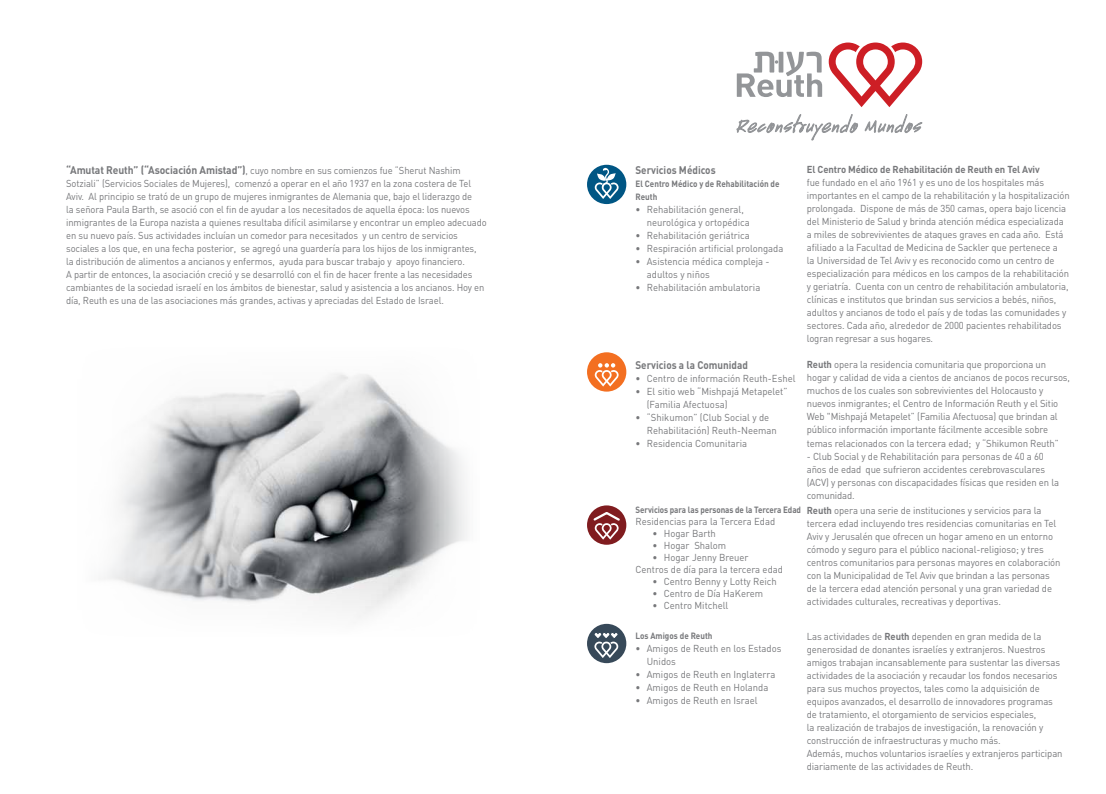
<style>
.page{position:relative;width:1106px;height:794px;background:#fff}
.page>*{position:absolute;margin:0;border:0;box-sizing:border-box;transform-origin:0 0}
.t1{font:700 11px "DIN";color:#77787b;scale:.9 1}
.t2{font:10px/13px "DIN";letter-spacing:-.01em;color:#77787b;scale:.95 1}
.t3{font:10px/13px "DIN";letter-spacing:-.01em;color:#77787b;scale:.94 1}
.t4{font:700 10px "DIN";letter-spacing:-.01em;color:#77787b;scale:.95 1}
.t5{font:700 9px/13px "DIN";color:#77787b;scale:.9 1}
.t6{font:700 9px "DIN";color:#77787b;scale:.89 1}
.s1{font-weight:700;font-size:11px}
.s2{font-weight:700}
</style>
<div class="page">
<img style="left:104px;top:373px;width:364px;height:245px">
<div style="left:587px;top:165px;width:39px;height:39px;background:#005684;border-radius:50%"></div>
<svg style="left:595px;top:165px;width:23px;height:34px"></svg>
<div style="left:587px;top:352px;width:39px;height:39px;background:#f36f21;border-radius:50%"></div>
<svg style="left:588px;top:362px;width:38px;height:25px"></svg>
<svg style="left:587px;top:505px;width:39px;height:40px"></svg>
<svg style="left:587px;top:510px;width:39px;height:30px"></svg>
<div style="left:587px;top:624px;width:39px;height:39px;background:#374959;border-radius:50%"></div>
<svg style="left:587px;top:632px;width:39px;height:26px"></svg>
<svg style="left:828px;top:43px;width:94px;height:64px"></svg>
<svg style="left:736px;top:52px;width:86px;height:45px"></svg>
<svg style="left:736px;top:114px;width:186px;height:26px"></svg>
<p class="t3" style="left:66px;top:164px;width:449px"><span class="s1">“Amutat Reuth” (“Asociación Amistad”)</span>, cuyo nombre en sus comienzos fue “Sherut Nashim Sotziali” (Servicios Sociales de Mujeres), comenzó a operar en el año 1937 en la zona costera de Tel Aviv. Al principio se trató de un grupo de mujeres inmigrantes de Alemania que, bajo el liderazgo de<br>la señora Paula Barth, se asoció con el fin de ayudar a los necesitados de aquella época: los nuevos inmigrantes de la Europa nazista a quienes resultaba difícil asimilarse y encontrar un empleo adecuado en su nuevo país. Sus actividades incluían un comedor para necesitados y un centro de servicios sociales a los que, en una fecha posterior, se agregó una guardería para los hijos de los inmigrantes,<br>la distribución de alimentos a ancianos y enfermos, ayuda para buscar trabajo y apoyo financiero.<br>A partir de entonces, la asociación creció y se desarrolló con el fin de hacer frente a las necesidades cambiantes de la sociedad israelí en los ámbitos de bienestar, salud y asistencia a los ancianos. Hoy en día, Reuth es una de las asociaciones más grandes, activas y apreciadas del Estado de Israel.</p>
<p class="t4" style="left:806px;top:163px;width:247px">El Centro Médico de Rehabilitación de Reuth en Tel Aviv</p>
<p class="t1" style="left:635px;top:163px;width:91px">Servicios Médicos</p>
<p class="t5" style="left:635px;top:177px;width:162px">El Centro Médico y de Rehabilitación de<br>Reuth</p>
<p class="t2" style="left:647px;top:203px;width:110px;text-indent:-11px">• Rehabilitación general, neurológica y ortopédica</p>
<p class="t2" style="left:635px;top:229px;width:122px">• Rehabilitación geriátrica</p>
<p class="t2" style="left:635px;top:242px;width:157px">• Respiración artificial prolongada</p>
<p class="t2" style="left:647px;top:255px;width:131px;text-indent:-11px">• Asistencia médica compleja - adultos y niños</p>
<p class="t2" style="left:635px;top:281px;width:133px">• Rehabilitación ambulatoria</p>
<p class="t2" style="left:806px;top:176px;width:278px">fue fundado en el año 1961 y es uno de los hospitales más importantes en el campo de la rehabilitación y la hospitalización prolongada. Dispone de más de 350 camas, opera bajo licencia del Ministerio de Salud y brinda atención médica especializada a miles de sobrevivientes de ataques graves en cada año. Está afiliado a la Facultad de Medicina de Sackler que pertenece a<br>la Universidad de Tel Aviv y es reconocido como un centro de especialización para médicos en los campos de la rehabilitación y geriatría. Cuenta con un centro de rehabilitación ambulatoria, clínicas e institutos que brindan sus servicios a bebés, niños, adultos y ancianos de todo el país y de todas las comunidades y sectores. Cada año, alrededor de 2000 pacientes rehabilitados logran regresar a sus hogares.</p>
<p class="t2" style="left:806px;top:358px;width:279px"><span class="s2">Reuth</span> opera la residencia comunitaria que proporciona un hogar y calidad de vida a cientos de ancianos de pocos recursos, muchos de los cuales son sobrevivientes del Holocausto y nuevos inmigrantes; el Centro de Información Reuth y el Sitio Web "Mishpajá Metapelet” (Familia Afectuosa) que brindan al público información importante fácilmente accesible sobre temas relacionados con la tercera edad; y “Shikumon Reuth”</p>
<p class="t2" style="left:806px;top:449px;width:267px">- Club Social y de Rehabilitación para personas de 40 a 60 años de edad que sufrieron accidentes cerebrovasculares (ACV) y personas con discapacidades físicas que residen en la comunidad.</p>
<p class="t2" style="left:806px;top:503px;width:269px"><span class="s2">Reuth</span> opera una serie de instituciones y servicios para la tercera edad incluyendo tres residencias comunitarias en Tel Aviv y Jerusalén que ofrecen un hogar ameno en un entorno cómodo y seguro para el público nacional-religioso; y tres centros comunitarios para personas mayores en colaboración con la Municipalidad de Tel Aviv que brindan a las personas de la tercera edad atención personal y una gran variedad de actividades culturales, recreativas y deportivas.</p>
<p class="t2" style="left:806px;top:630px;width:271px">Las actividades de <span class="s2">Reuth</span> dependen en gran medida de la generosidad de donantes israelíes y extranjeros. Nuestros amigos trabajan incansablemente para sustentar las diversas actividades de la asociación y recaudar los fondos necesarios para sus muchos proyectos, tales como la adquisición de equipos avanzados, el desarrollo de innovadores programas de tratamiento, el otorgamiento de servicios especiales,<br>la realización de trabajos de investigación, la renovación y construcción de infraestructuras y mucho más.<br>Además, muchos voluntarios israelíes y extranjeros participan diariamente de las actividades de Reuth.</p>
<p class="t1" style="left:635px;top:358px;width:127px">Servicios a la Comunidad</p>
<p class="t2" style="left:635px;top:372px;width:170px">• Centro de información Reuth-Eshel</p>
<p class="t2" style="left:647px;top:385px;width:150px;text-indent:-11px">• El sitio web “Mishpajá Metapelet” (Familia Afectuosa)</p>
<p class="t2" style="left:647px;top:411px;width:138px;text-indent:-11px">• “Shikumon” (Club Social y de<br>Rehabilitación) Reuth-Neeman</p>
<p class="t2" style="left:635px;top:437px;width:119px">• Residencia Comunitaria</p>
<p class="t6" style="left:635px;top:504px;width:188px">Servicios para las personas de la Tercera Edad</p>
<p class="t2" style="left:635px;top:514px;width:149px">Residencias para la Tercera Edad</p>
<p class="t2" style="left:652px;top:526px;width:68px">• Hogar Barth</p>
<p class="t2" style="left:652px;top:538px;width:79px">• Hogar Shalom</p>
<p class="t2" style="left:635px;top:551px;width:157px;line-height:12px;text-indent:17px">• Hogar Jenny Breuer<br>Centros de día para la tercera edad</p>
<p class="t2" style="left:652px;top:574px;width:132px">• Centro Benny y Lotty Reich</p>
<p class="t2" style="left:652px;top:586px;width:118px">• Centro de Día HaKerem</p>
<p class="t2" style="left:652px;top:598px;width:81px">• Centro Mitchell</p>
<p class="t5" style="left:635px;top:629px;width:87px">Los Amigos de Reuth</p>
<p class="t2" style="left:647px;top:642px;width:143px;text-indent:-11px">• Amigos de Reuth en los Estados<br>Unidos</p>
<p class="t2" style="left:635px;top:668px;width:149px">• Amigos de Reuth en Inglaterra</p>
<p class="t2" style="left:635px;top:681px;width:141px">• Amigos de Reuth en Holanda</p>
<p class="t2" style="left:635px;top:694px;width:130px">• Amigos de Reuth en Israel</p>
</div>
